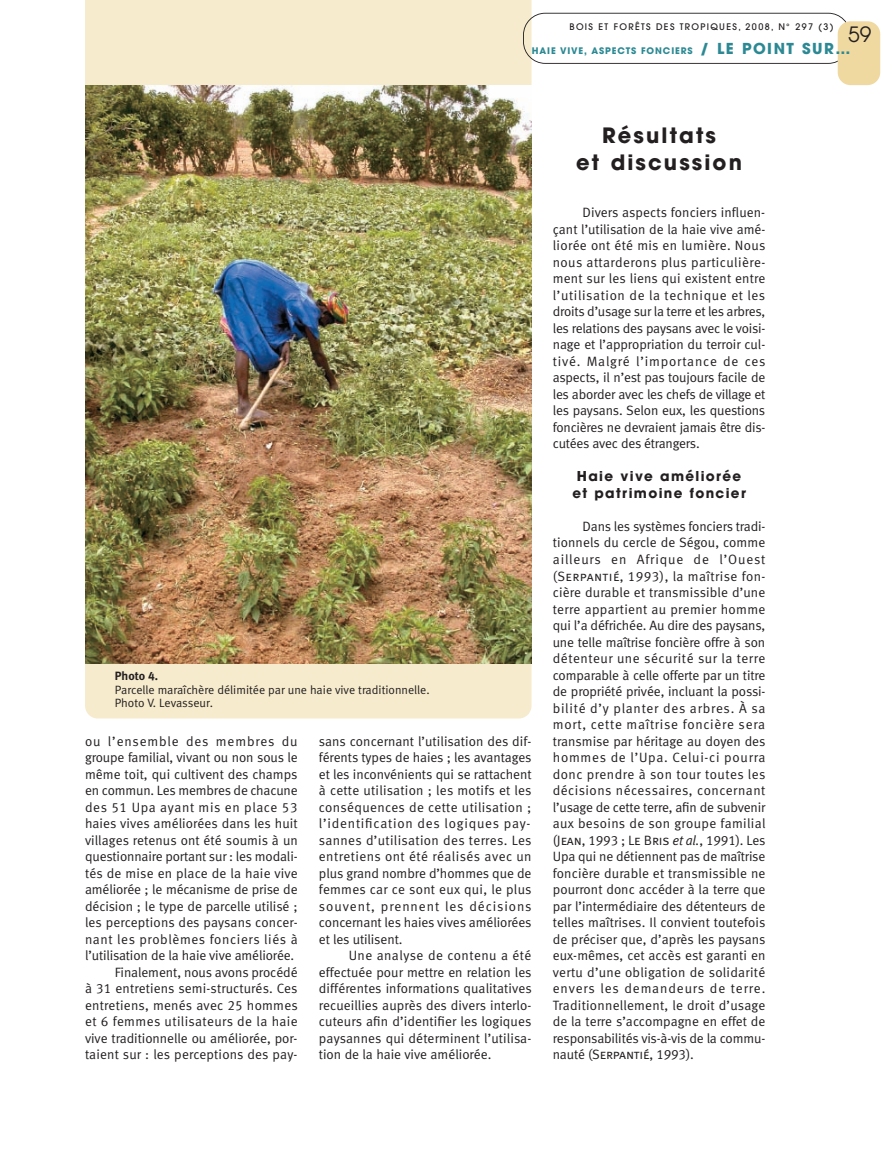
<style>
.page{position:relative;width:893px;height:1149px;background:#fff}
.page>*{position:absolute;margin:0;border:0;box-sizing:border-box;transform-origin:0 0}
.t1{font:700 21px/27px "Avant Garde";letter-spacing:.1em;color:#231f20;text-align:center}
.t2{font:21px "Avant Garde";color:#231f20}
.t3{font:13.5px/16.5px "Meta Normal LF";letter-spacing:-.005em;color:#231f20;text-align:justify}
.t4{font:700 13.5px/16.5px "Avant Garde";letter-spacing:.1em;color:#231f20;text-align:center}
.t5{font:12px/13.5px "Meta Normal LF";color:#231f20}
.t6{font:12px "Meta Bold LF";color:#231f20}
.t7{font:500 9px "Avant Garde";letter-spacing:.15em;color:#231f20}
.t8{font:700 9px "Avant Garde";letter-spacing:.1em;color:#2c8993}
.s1{font-size:15px}
.s2{font-family:"Meta Normal LF Caps"}
.s3{font-style:italic}
</style>
<div class="page">
<div style="left:85px;top:0;width:446px;height:718px;background:#f6ebcd"></div>
<img style="left:85px;top:85px;width:446px;height:578px">
<svg style="left:523px;top:13px;width:324px;height:51px"></svg>
<div style="left:838px;top:21px;width:42px;height:64px;background:#f0d9a0;border-radius:13px"></div>
<p class="t7" style="left:569px;top:23px;width:266px">BOIS ET FORÊTS DES TROPIQUES, 2008, N° 297 (3)</p>
<h1 class="t2" style="left:848px;top:26px;width:25px">59</h1>
<p class="t8" style="left:532px;top:47px;width:320px">HAIE VIVE, ASPECTS FONCIERS <span class="s1">/ LE POINT SUR…</span></p>
<p class="t6" style="left:115px;top:671px;width:45px">Photo 4.</p>
<p class="t5" style="left:115px;top:683px;width:316px">Parcelle maraîchère délimitée par une haie vive traditionnelle.<br>Photo V. Levasseur.</p>
<p class="t3" style="left:85px;top:733px;width:214px;text-align:right">ou l’ensemble des membres du groupe familial, vivant ou non sous le même toit, qui cultivent des champs en commun. Les membres de chacune des 51 Upa ayant mis en place 53 haies vives améliorées dans les huit villages retenus ont été soumis à un questionnaire portant sur : les modali&shy;tés de mise en place de la haie vive améliorée ; le mécanisme de prise de décision ; le type de parcelle utilisé ; les perceptions des paysans concer&shy;nant les problèmes fonciers liés à l’utilisation de la haie vive améliorée.<br>Finalement, nous avons procédé<br>à 31 entretiens semi-structurés. Ces entretiens, menés avec 25 hommes et 6 femmes utilisateurs de la haie vive traditionnelle ou améliorée, por&shy;taient sur : les perceptions des pay-</p>
<p class="t3" style="left:319px;top:733px;width:214px">sans concernant l’utilisation des dif&shy;férents types de haies ; les avantages et les inconvénients qui se rattachent à cette utilisation ; les motifs et les conséquences de cette utilisation ; l’identification des logiques pay&shy;sannes d’utilisation des terres. Les entretiens ont été réalisés avec un plus grand nombre d’hommes que de femmes car ce sont eux qui, le plus souvent, prennent les décisions concernant les haies vives améliorées et les utilisent.</p>
<p class="t3" style="left:319px;top:948px;width:214px;text-indent:30px">Une analyse de contenu a été effectuée pour mettre en relation les différentes informations qualitatives recueillies auprès des divers interlo&shy;cuteurs afin d’identifier les logiques paysannes qui déterminent l’utilisa&shy;tion de la haie vive améliorée.</p>
<h1 class="t1" style="left:576px;top:125px;width:167px">Résultats<br>et discussion</h1>
<p class="t3" style="left:553px;top:205px;width:214px;text-indent:30px">Divers aspects fonciers influen&shy;çant l’utilisation de la haie vive amé&shy;liorée ont été mis en lumière. Nous nous attarderons plus particulière&shy;ment sur les liens qui existent entre l’utilisation de la technique et les droits d’usage sur la terre et les arbres, les relations des paysans avec le voisi&shy;nage et l’appropriation du terroir cul&shy;tivé. Malgré l’importance de ces aspects, il n’est pas toujours facile de les aborder avec les chefs de village et les paysans. Selon eux, les questions foncières ne devraient jamais être dis&shy;cutées avec des étrangers.</p>
<p class="t4" style="left:572px;top:470px;width:175px">Haie vive améliorée et patrimoine foncier</p>
<p class="t3" style="left:553px;top:519px;width:214px;text-indent:30px">Dans les systèmes fonciers tradi&shy;tionnels du cercle de Ségou, comme ailleurs en Afrique de l’Ouest (S<span class="s2">erpantié</span>, 1993), la maîtrise fon&shy;cière durable et transmissible d’une terre appartient au premier homme qui l’a défrichée. Au dire des paysans, une telle maîtrise foncière offre à son détenteur une sécurité sur la terre comparable à celle offerte par un titre de propriété privée, incluant la possi&shy;bilité d’y planter des arbres. À sa mort, cette maîtrise foncière sera transmise par héritage au doyen des hommes de l’Upa. Celui-ci pourra donc prendre à son tour toutes les décisions nécessaires, concernant l’usage de cette terre, afin de subvenir aux besoins de son groupe familial (<span class="s2">Jean</span>, 1993 ; <span class="s2">Le Bris</span> <span class="s3">et al.</span>, 1991). Les Upa qui ne détiennent pas de maîtrise foncière durable et transmissible ne pourront donc accéder à la terre que par l’intermédiaire des détenteurs de telles maîtrises. Il convient toutefois de préciser que, d’après les paysans eux-mêmes, cet accès est garanti en vertu d’une obligation de solidarité envers les demandeurs de terre.<br>Traditionnellement, le droit d’usage de la terre s’accompagne en effet de responsabilités vis-à-vis de la commu&shy;nauté (S<span class="s2">erpantié</span>, 1993).</p>
</div>
